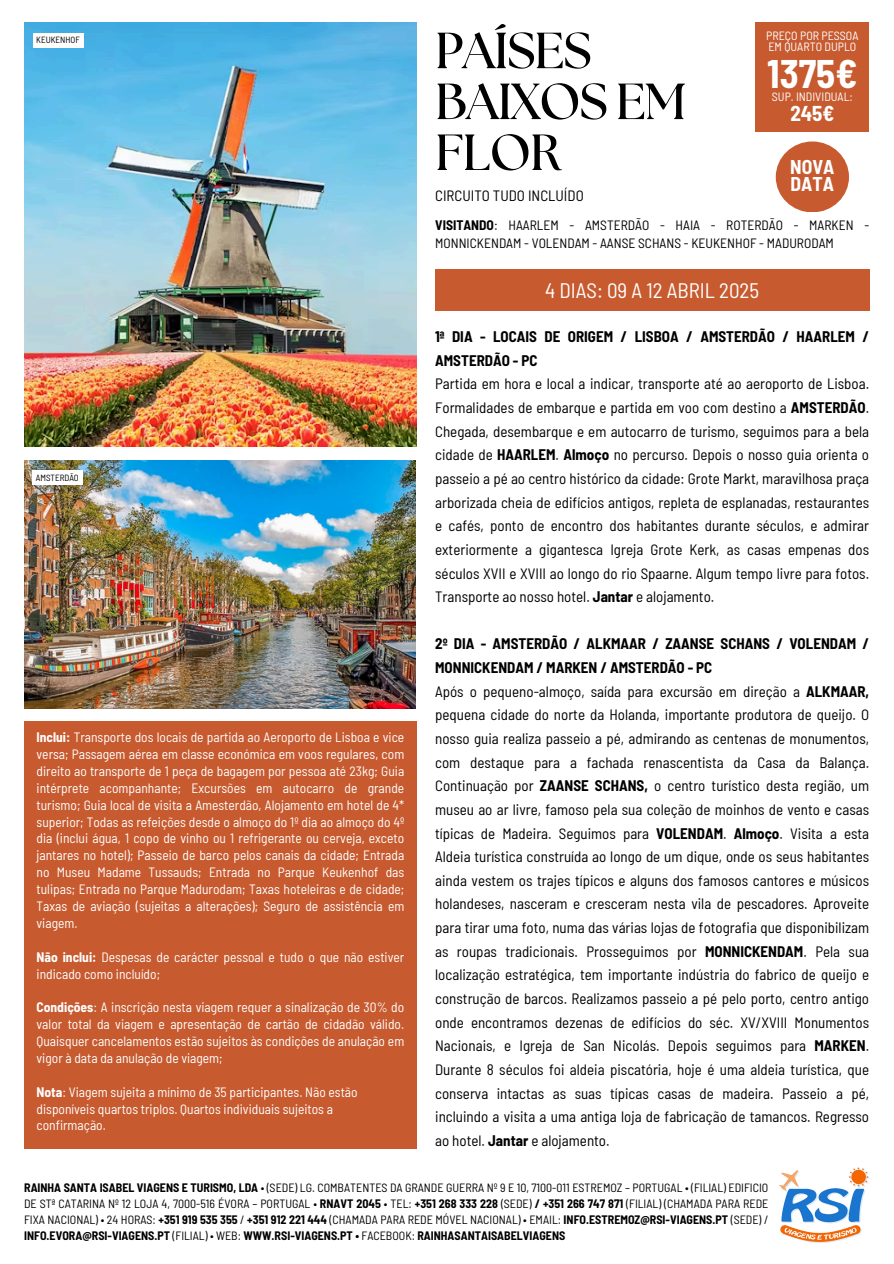
<style>
.page{position:relative;width:894px;height:1264px;background:#fff}
.page>*{position:absolute;margin:0;border:0;box-sizing:border-box;transform-origin:0 0}
.t1{font:700 50.7px/50.8px "The Seasons";letter-spacing:-.02em;color:#000}
.t2{font:700 semi-condensed 39px "Barlow";color:#fff}
.t3{font:semi-condensed 21px "Barlow";color:#fff}
.t4{font:700 semi-condensed 21px "Barlow";color:#fff}
.t5{font:700 semi-condensed 19.5px/16.8px "Barlow";color:#fff}
.t6{font:semi-condensed 15px/23.7px "Barlow";color:#000}
.t7{font:semi-condensed 13.5px/16.8px "Barlow";color:#fff;text-align:justify}
.t8{font:semi-condensed 13.5px/18px "Barlow";color:#000}
.t9{font:semi-condensed 12px/16px "Barlow";color:#000;text-align:justify}
.t10{font:semi-condensed 12px/11.2px "Barlow";color:#fff}
.t11{font:semi-condensed 9px "Barlow";color:#000}
.s1{font-weight:700}
</style>
<div class="page">
<img style="left:779px;top:1167px;width:90px;height:75px">
<div style="left:24px;top:721px;width:392px;height:427px;background:#c75a2f"></div>
<div style="left:435px;top:269px;width:433px;height:42px;background:#c75a2f"></div>
<img style="left:24px;top:22px;width:392px;height:425px">
<div style="left:755px;top:22px;width:113px;height:110px;background:#c75a2f"></div>
<img style="left:24px;top:460px;width:392px;height:249px">
<div style="left:33px;top:33px;width:50px;height:14px;background:#fff"></div>
<div style="left:32px;top:471px;width:50px;height:14px;background:#fff"></div>
<div style="left:775px;top:141px;width:73px;height:71px;background:#c75a2f;border-radius:50%"></div>
<h5 class="t11" style="left:36px;top:34px;width:45px">KEUKENHOF</h5>
<h5 class="t1" style="left:435px;top:28px;width:253px">PAÍSES<br>BAIXOS EM<br>FLOR</h5>
<h5 class="t6" style="left:435px;top:183px;width:150px">CIRCUITO TUDO INCLUÍDO</h5>
<p class="t10" style="left:766px;top:30px;width:94px">PREÇO POR PESSOA<br>EM QUARTO DUPLO</p>
<p class="t2" style="left:767px;top:49px;width:92px">1375€</p>
<p class="t10" style="left:771px;top:90px;width:82px">SUP. INDIVIDUAL:</p>
<p class="t4" style="left:790px;top:100px;width:46px">245€</p>
<p class="t5" style="left:790px;top:158px;width:46px">NOVA<br>DATA</p>
<h3 class="t8" style="left:435px;top:216px;width:435px"><span class="s1">VISITANDO</span>: HAARLEM - AMSTERDÃO - HAIA - ROTERDÃO - MARKEN -<br>MONNICKENDAM - VOLENDAM - AANSE SCHANS - KEUKENHOF - MADURODAM</h3>
<p class="t3" style="left:545px;top:276px;width:215px">4 DIAS: 09 A 12 ABRIL 2025</p>
<h5 class="t6" style="left:435px;top:324px;width:435px"><span class="s1">1ª DIA - LOCAIS DE ORIGEM / LISBOA / AMSTERDÃO / HAARLEM / AMSTERDÃO - PC<br></span>Partida em hora e local a indicar, transporte até ao aeroporto de Lisboa.<br>Formalidades de embarque e partida em voo com destino a <span class="s1">AMSTERDÃO</span>.<br>Chegada, desembarque e em autocarro de turismo, seguimos para a bela cidade de <span class="s1">HAARLEM</span>. <span class="s1">Almoço</span> no percurso. Depois o nosso guia orienta o passeio a pé ao centro histórico da cidade: Grote Markt, maravilhosa praça arborizada cheia de edifícios antigos, repleta de esplanadas, restaurantes e cafés, ponto de encontro dos habitantes durante séculos, e admirar exteriormente a gigantesca Igreja Grote Kerk, as casas empenas dos séculos XVII e XVIII ao longo do rio Spaarne. Algum tempo livre para fotos.<br>Transporte ao nosso hotel. <span class="s1">Jantar</span> e alojamento.</h5>
<h5 class="t6" style="left:435px;top:631px;width:435px"><span class="s1">2º DIA - AMSTERDÃO / ALKMAAR / ZAANSE SCHANS / VOLENDAM / MONNICKENDAM / MARKEN / AMSTERDÃO - PC<br></span>Após o pequeno-almoço, saída para excursão em direção a <span class="s1">ALKMAAR, </span>pequena cidade do norte da Holanda, importante produtora de queijo. O nosso guia realiza passeio a pé, admirando as centenas de monumentos, com destaque para a fachada renascentista da Casa da Balança.<br>Continuação por <span class="s1">ZAANSE SCHANS,</span> o centro turístico desta região, um museu ao ar livre, famoso pela sua coleção de moinhos de vento e casas típicas de Madeira. Seguimos para <span class="s1">VOLENDAM</span>. <span class="s1">Almoço</span>. Visita a esta Aldeia turística construída ao longo de um dique, onde os seus habitantes ainda vestem os trajes típicos e alguns dos famosos cantores e músicos holandeses, nasceram e cresceram nesta vila de pescadores. Aproveite para tirar uma foto, numa das várias lojas de fotografia que disponibilizam as roupas tradicionais. Prosseguimos por <span class="s1">MONNICKENDAM</span>. Pela sua localização estratégica, tem importante indústria do fabrico de queijo e construção de barcos. Realizamos passeio a pé pelo porto, centro antigo onde encontramos dezenas de edifícios do séc. XV/XVIII Monumentos Nacionais, e Igreja de San Nicolás. Depois seguimos para <span class="s1">MARKEN</span>.<br>Durante 8 séculos foi aldeia piscatória, hoje é uma aldeia turística, que conserva intactas as suas típicas casas de madeira. Passeio a pé, incluindo a visita a uma antiga loja de fabricação de tamancos. Regresso ao hotel. <span class="s1">Jantar</span> e alojamento.</h5>
<h1 class="t9" style="left:24px;top:1179px;width:745px"><span class="s1">RAINHA SANTA ISABEL VIAGENS E TURISMO, LDA</span> • (SEDE) LG. COMBATENTES DA GRANDE GUERRA Nº 9 E 10, 7100-011 ESTREMOZ – PORTUGAL • (FILIAL) EDIFICIO DE STª CATARINA Nº 12 LOJA 4, 7000-516 ÉVORA – PORTUGAL • <span class="s1">RNAVT 2045</span> • TEL: <span class="s1">+351 268 333 228</span> (SEDE) <span class="s1">/ +351 266 747 871</span> (FILIAL) (CHAMADA PARA REDE FIXA NACIONAL) • 24 HORAS: <span class="s1">+351 919 535 355</span> / <span class="s1">+351 912 221 444</span> (CHAMADA PARA REDE MÓVEL NACIONAL) • EMAIL: <span class="s1">INFO.ESTREMOZ@RSI-VIAGENS.PT</span> (SEDE) / <span class="s1">INFO.EVORA@RSI-VIAGENS.PT</span> (FILIAL) • WEB: <span class="s1">WWW.RSI-VIAGENS.PT •</span> FACEBOOK: <span class="s1">RAINHASANTAISABELVIAGENS</span></h1>
<h6 class="t11" style="left:36px;top:472px;width:44px">AMSTERDÃO</h6>
<h4 class="t7" style="left:37px;top:728px;width:369px"><span class="s1">Inclui:</span> Transporte dos locais de partida ao Aeroporto de Lisboa e vice versa; Passagem aérea em classe económica em voos regulares, com direito ao transporte de 1 peça de bagagem por pessoa até 23kg; Guia intérprete acompanhante; Excursões em autocarro de grande turismo; Guia local de visita a Amesterdão, Alojamento em hotel de 4* superior; Todas as refeições desde o almoço do 1º dia ao almoço do 4º dia (inclui água, 1 copo de vinho ou 1 refrigerante ou cerveja, exceto jantares no hotel); Passeio de barco pelos canais da cidade; Entrada no Museu Madame Tussauds; Entrada no Parque Keukenhof das tulipas; Entrada no Parque Madurodam; Taxas hoteleiras e de cidade; Taxas de aviação (sujeitas a alterações); Seguro de assistência em viagem.</h4>
<h6 class="t7" style="left:37px;top:947px;width:369px"><span class="s1">Não inclui:</span> Despesas de carácter pessoal e tudo o que não estiver indicado como incluído;</h6>
<h2 class="t7" style="left:37px;top:998px;width:369px"><span class="s1">Condições</span>: A inscrição nesta viagem requer a sinalização de 30% do valor total da viagem e apresentação de cartão de cidadão válido.<br>Quaisquer cancelamentos estão sujeitos às condições de anulação em vigor à data da anulação de viagem;</h2>
<p class="t7" style="left:37px;top:1082px;width:322px;text-align:left"><span class="s1">Nota</span>: Viagem sujeita a mínimo de 35 participantes. Não estão disponíveis quartos triplos. Quartos individuais sujeitos a confirmação.</p>
</div>
